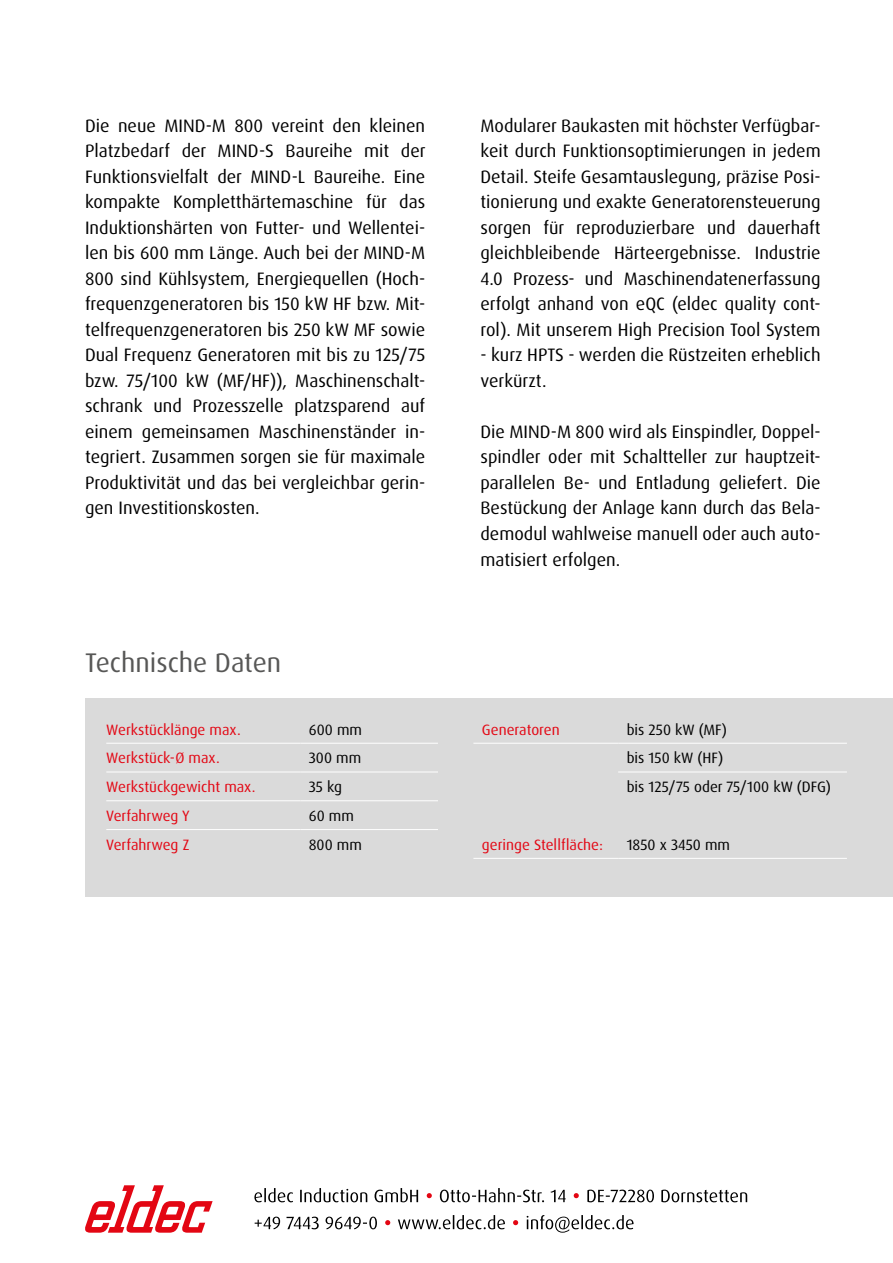
<style>
.page{position:relative;width:893px;height:1263px;background:#fff}
.page>*{position:absolute;margin:0;border:0;box-sizing:border-box;transform-origin:0 0}
.t1{font:27px "Dax OT";color:#575756}
.t2{font:18px/25.5px "Dax OT";color:#000;text-align:justify}
.t3{font:15px "Dax OT";color:#e30613}
.t4{font:15px "Dax OT";color:#000}
</style>
<div class="page">
<svg style="left:85px;top:1185px;width:128px;height:48px"></svg>
<svg style="left:527px;top:1215px;width:107px;height:18px"></svg>
<svg style="left:513px;top:1220px;width:5px;height:5px"></svg>
<svg style="left:398px;top:1215px;width:107px;height:14px"></svg>
<svg style="left:385px;top:1220px;width:5px;height:5px"></svg>
<svg style="left:255px;top:1216px;width:122px;height:13px"></svg>
<svg style="left:587px;top:1189px;width:160px;height:13px"></svg>
<svg style="left:574px;top:1193px;width:5px;height:5px"></svg>
<svg style="left:440px;top:1188px;width:126px;height:14px"></svg>
<svg style="left:427px;top:1193px;width:5px;height:5px"></svg>
<svg style="left:254px;top:1188px;width:164px;height:14px"></svg>
<div style="left:85px;top:698px;width:808px;height:199px;background:#dadada"></div>
<hr style="left:106px;top:743px;width:194px;height:1px;background:#fff">
<hr style="left:300px;top:743px;width:138px;height:1px;background:#fff">
<hr style="left:106px;top:772px;width:194px;height:1px;background:#fff">
<hr style="left:300px;top:772px;width:138px;height:1px;background:#fff">
<hr style="left:106px;top:800px;width:194px;height:1px;background:#fff">
<hr style="left:300px;top:800px;width:138px;height:1px;background:#fff">
<hr style="left:106px;top:829px;width:194px;height:1px;background:#fff">
<hr style="left:300px;top:829px;width:138px;height:1px;background:#fff">
<hr style="left:618px;top:743px;width:229px;height:1px;background:#fff">
<hr style="left:618px;top:772px;width:229px;height:1px;background:#fff">
<hr style="left:473px;top:858px;width:145px;height:1px;background:#fff">
<hr style="left:618px;top:858px;width:229px;height:1px;background:#fff">
<hr style="left:473px;top:743px;width:145px;height:1px;background:#fff">
<p class="t2" style="left:85px;top:113px;width:342px">Die neue MIND-M 800 vereint den kleinen Platzbedarf der MIND-S Baureihe mit der Funktionsvielfalt der MIND-L Baureihe. Eine kompakte Kompletthärtemaschine für das Induktionshärten von Futter- und Wellentei&shy;len bis 600 mm Länge. Auch bei der MIND-M 800 sind Kühlsystem, Energiequellen (Hoch&shy;frequenzgeneratoren bis 150 kW HF bzw. Mit&shy;telfrequenzgeneratoren bis 250 kW MF sowie Dual Frequenz Generatoren mit bis zu 125/75 bzw. 75/100 kW (MF/HF)), Maschinenschalt&shy;schrank und Prozesszelle platzsparend auf einem gemeinsamen Maschinenständer in&shy;tegriert. Zusammen sorgen sie für maximale Produktivität und das bei vergleichbar gerin&shy;gen Investitionskosten.</p>
<p class="t2" style="left:480px;top:113px;width:342px">Modularer Baukasten mit höchster Verfügbar&shy;keit durch Funktionsoptimierungen in jedem Detail. Steife Gesamtauslegung, präzise Posi&shy;tionierung und exakte Generatorensteuerung sorgen für reproduzierbare und dauerhaft gleichbleibende Härteergebnisse. Industrie 4.0 Prozess- und Maschinendatenerfassung erfolgt anhand von eQC (eldec quality cont&shy;rol). Mit unserem High Precision Tool System</p>
<p class="t2" style="left:480px;top:343px;width:342px">- kurz HPTS - werden die Rüstzeiten erheblich verkürzt.</p>
<p class="t2" style="left:480px;top:419px;width:342px">Die MIND-M 800 wird als Einspindler, Doppel&shy;spindler oder mit Schaltteller zur hauptzeit&shy;parallelen Be- und Entladung geliefert. Die Bestückung der Anlage kann durch das Bela&shy;demodul wahlweise manuell oder auch auto&shy;matisiert erfolgen.</p>
<h1 class="t1" style="left:85px;top:646px;width:198px">Technische Daten</h1>
<p class="t3" style="left:106px;top:720px;width:136px">Werkstücklänge max.</p>
<p class="t4" style="left:309px;top:720px;width:55px">600 mm</p>
<p class="t3" style="left:482px;top:720px;width:79px">Generatoren</p>
<p class="t4" style="left:627px;top:720px;width:102px">bis 250 kW (MF)</p>
<p class="t3" style="left:106px;top:749px;width:115px">Werkstück-Ø max.</p>
<p class="t4" style="left:309px;top:749px;width:54px">300 mm</p>
<p class="t4" style="left:627px;top:749px;width:98px">bis 150 kW (HF)</p>
<p class="t3" style="left:106px;top:777px;width:151px">Werkstückgewicht max.</p>
<p class="t4" style="left:309px;top:777px;width:35px">35 kg</p>
<p class="t4" style="left:627px;top:777px;width:206px">bis 125/75 oder 75/100 kW (DFG)</p>
<p class="t3" style="left:106px;top:806px;width:85px">Verfahrweg Y</p>
<p class="t4" style="left:309px;top:806px;width:47px">60 mm</p>
<p class="t3" style="left:106px;top:835px;width:85px">Verfahrweg Z</p>
<p class="t4" style="left:309px;top:835px;width:55px">800 mm</p>
<p class="t3" style="left:482px;top:835px;width:123px">geringe Stellfläche:</p>
<p class="t4" style="left:627px;top:835px;width:105px">1850 x 3450 mm</p>
</div>
